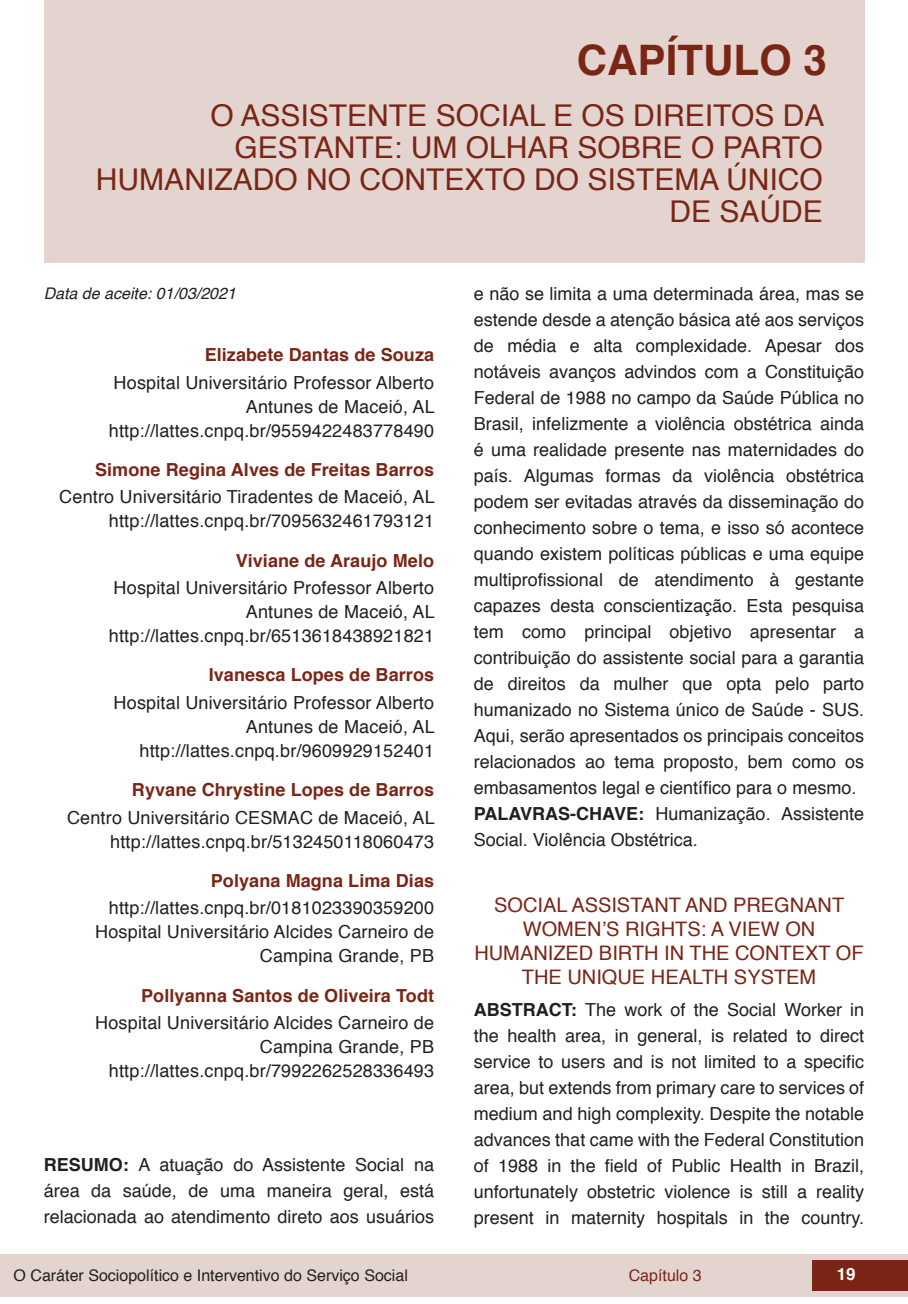
<style>
.page{position:relative;width:908px;height:1304px;background:#fff}
.page>*{position:absolute;margin:0;border:0;box-sizing:border-box;transform-origin:0 0}
.capítulos{font:700 42px "Helvetica";color:#7a2616}
.nome_artigos{font:30px/32px "Helvetica";color:#7a2616;text-align:right}
.título_Inglês{font:20px/24px "Helvetica";color:#7a2616;text-align:center}
.Resumos_e_PC_TXT{font:18px/26px "Helvetica";color:#231f20;text-align:justify}
.info_autores{font:18px/24px "Helvetica";letter-spacing:.01em;color:#231f20;text-align:right}
.nome_autores{font:700 18px "Helvetica";letter-spacing:.005em;color:#7a2616}
.t1{font:700 16.8px "Helvetica";color:#fff}
.t2{font:16px "Helvetica";color:#231f20}
.t3{font:italic 16px "Helvetica";color:#231f20}
.t4{font:16px "Helvetica";color:#7a2616}
.s1{font-weight:700}
</style>
<div class="page">
<div style="left:0;top:1254px;width:906px;height:43px;background:#e4d4d0"></div>
<div style="left:812px;top:1261px;width:95px;height:30px;background:#7a2616"></div>
<div style="left:44px;top:0;width:819px;height:263px;background:#e4d4d0"></div>
<p class="capítulos" style="left:576px;top:26px;width:251px">CAPÍTULO 3</p>
<p class="nome_artigos" style="left:96px;top:101px;width:729px">O ASSISTENTE SOCIAL E OS DIREITOS DA<br>GESTANTE: UM OLHAR SOBRE O PARTO<br>HUMANIZADO NO CONTEXTO DO SISTEMA ÚNICO<br>DE SAÚDE</p>
<p class="t3" style="left:44px;top:280px;width:194px">Data de aceite: 01/03/2021</p>
<p class="nome_autores" style="left:204px;top:341px;width:231px">Elizabete Dantas de Souza</p>
<p class="info_autores" style="left:114px;top:371px;width:322px">Hospital Universitário Professor Alberto<br>Antunes de Maceió, AL</p>
<p class="info_autores" style="left:109px;top:419px;width:326px">http://lattes.cnpq.br/9559422483778490</p>
<p class="nome_autores" style="left:95px;top:455px;width:340px">Simone Regina Alves de Freitas Barros</p>
<p class="info_autores" style="left:59px;top:486px;width:377px">Centro Universitário Tiradentes de Maceió, AL</p>
<p class="info_autores" style="left:109px;top:510px;width:326px">http://lattes.cnpq.br/7095632461793121</p>
<p class="nome_autores" style="left:236px;top:546px;width:199px">Viviane de Araujo Melo</p>
<p class="info_autores" style="left:114px;top:576px;width:322px">Hospital Universitário Professor Alberto<br>Antunes de Maceió, AL</p>
<p class="info_autores" style="left:109px;top:624px;width:326px">http://lattes.cnpq.br/6513618438921821</p>
<p class="nome_autores" style="left:209px;top:661px;width:227px">Ivanesca Lopes de Barros</p>
<p class="info_autores" style="left:114px;top:691px;width:322px">Hospital Universitário Professor Alberto<br>Antunes de Maceió, AL</p>
<p class="info_autores" style="left:139px;top:739px;width:296px">http://lattes.cnpq.br/9609929152401</p>
<p class="nome_autores" style="left:132px;top:775px;width:303px">Ryvane Chrystine Lopes de Barros</p>
<p class="info_autores" style="left:67px;top:806px;width:369px">Centro Universitário CESMAC de Maceió, AL</p>
<p class="info_autores" style="left:110px;top:830px;width:325px">http://lattes.cnpq.br/5132450118060473</p>
<p class="nome_autores" style="left:211px;top:866px;width:225px">Polyana Magna Lima Dias</p>
<p class="info_autores" style="left:109px;top:896px;width:326px">http://lattes.cnpq.br/0181023390359200</p>
<p class="info_autores" style="left:95px;top:920px;width:340px">Hospital Universitário Alcides Carneiro de<br>Campina Grande, PB</p>
<p class="nome_autores" style="left:141px;top:981px;width:294px">Pollyanna Santos de Oliveira Todt</p>
<p class="info_autores" style="left:95px;top:1011px;width:340px">Hospital Universitário Alcides Carneiro de<br>Campina Grande, PB</p>
<p class="info_autores" style="left:109px;top:1059px;width:326px">http://lattes.cnpq.br/7992262528336493</p>
<p class="Resumos_e_PC_TXT" style="left:44px;top:1152px;width:392px"><span class="s1">RESUMO:</span> A atuação do Assistente Social na área da saúde, de uma maneira geral, está relacionada ao atendimento direto aos usuários</p>
<p class="Resumos_e_PC_TXT" style="left:473px;top:281px;width:392px">e não se limita a uma determinada área, mas se estende desde a atenção básica até aos serviços de média e alta complexidade. Apesar dos notáveis avanços advindos com a Constituição Federal de 1988 no campo da Saúde Pública no Brasil, infelizmente a violência obstétrica ainda é uma realidade presente nas maternidades do país. Algumas formas da violência obstétrica podem ser evitadas através da disseminação do conhecimento sobre o tema, e isso só acontece quando existem políticas públicas e uma equipe multiprofissional de atendimento à gestante capazes desta conscientização. Esta pesquisa tem como principal objetivo apresentar a contribuição do assistente social para a garantia de direitos da mulher que opta pelo parto humanizado no Sistema único de Saúde - SUS.<br>Aqui, serão apresentados os principais conceitos relacionados ao tema proposto, bem como os embasamentos legal e científico para o mesmo.</p>
<p class="Resumos_e_PC_TXT" style="left:473px;top:801px;width:392px"><span class="s1">PALAVRAS-CHAVE:</span> Humanização. Assistente<br>Social. Violência Obstétrica.</p>
<p class="título_Inglês" style="left:474px;top:894px;width:390px">SOCIAL ASSISTANT AND PREGNANT<br>WOMEN’S RIGHTS: A VIEW ON<br>HUMANIZED BIRTH IN THE CONTEXT OF<br>THE UNIQUE HEALTH SYSTEM</p>
<p class="Resumos_e_PC_TXT" style="left:473px;top:997px;width:392px"><span class="s1">ABSTRACT:</span> The work of the Social Worker in the health area, in general, is related to direct service to users and is not limited to a specific area, but extends from primary care to services of medium and high complexity. Despite the notable advances that came with the Federal Constitution of 1988 in the field of Public Health in Brazil, unfortunately obstetric violence is still a reality present in maternity hospitals in the country.</p>
<p class="t2" style="left:14px;top:1263px;width:395px">O Caráter Sociopolítico e Interventivo do Serviço Social</p>
<p class="t4" style="left:628px;top:1263px;width:74px">Capítulo 3</p>
<p class="t1" style="left:836px;top:1261px;width:20px">19</p>
</div>
